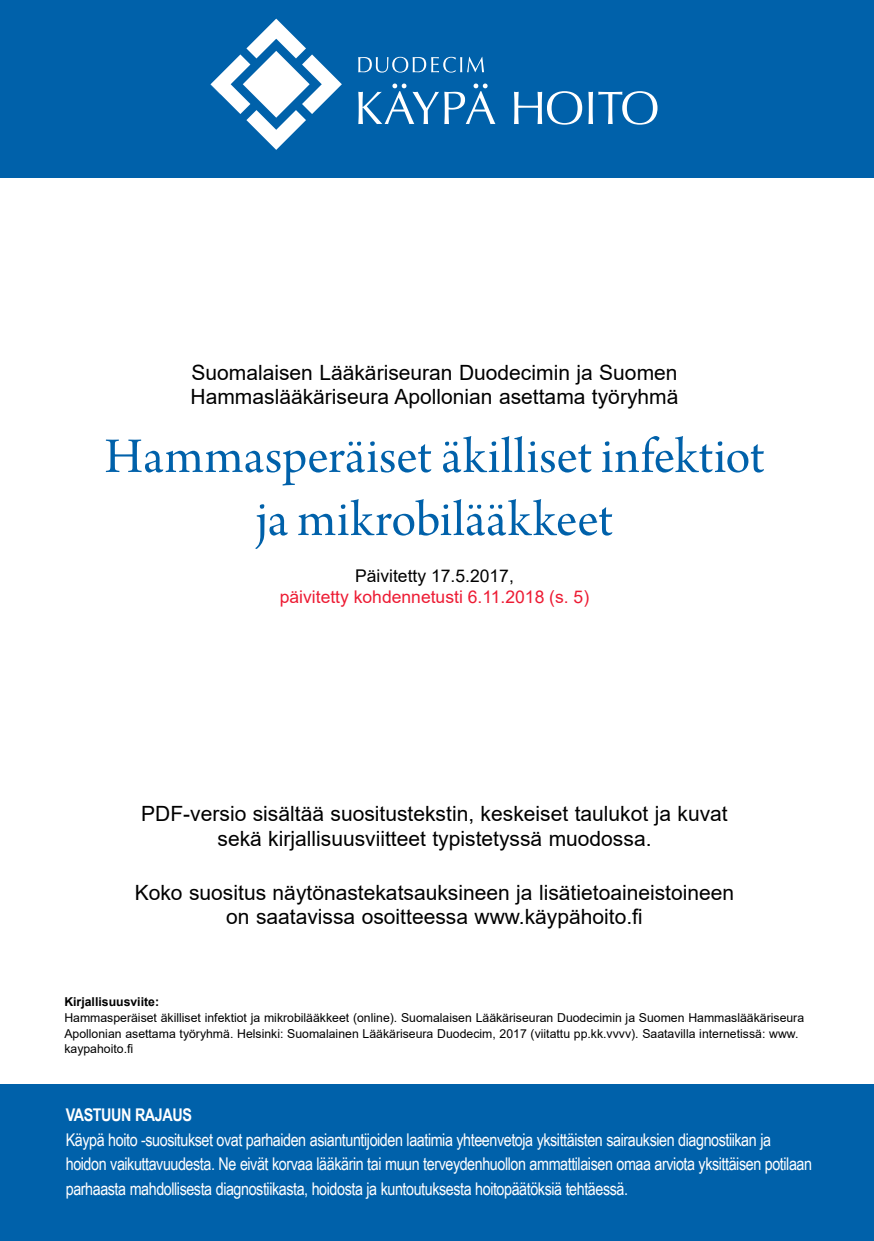
<style>
.page{position:relative;width:874px;height:1241px;background:#fff}
.page>*{position:absolute;margin:0;border:0;box-sizing:border-box;transform-origin:0 0}
.t1{font:52.5px/63px "Arno Pro Subhead";letter-spacing:.005em;color:#0061aa;text-align:center}
.t2{font:21px/24.5px "Arial";color:#000;text-align:center}
.t3{font:17.5px/24.5px "Arial Narrow";letter-spacing:-.025em;color:#fff}
.t4{font:17.5px "Arial";color:#ed1b33}
.t5{font:17.5px "Arial";color:#000}
.t6{font:700 17.5px "Arial Narrow";letter-spacing:-.025em;color:#fff}
.t7{font:12.25px/15.8px "Arial";color:#000}
.t8{font:700 12.25px "Arial";color:#000}
</style>
<div class="page">
<div style="left:0;top:0;width:873px;height:177px;background:#0061aa"></div>
<svg style="left:210px;top:19px;width:132px;height:131px"></svg>
<svg style="left:358px;top:57px;width:126px;height:16px"></svg>
<svg style="left:358px;top:83px;width:299px;height:42px"></svg>
<div style="left:0;top:1083px;width:873px;height:157px;background:#0061aa"></div>
<p class="t2" style="left:190px;top:360px;width:489px;text-align:left">Suomalaisen Lääkäriseuran Duodecimin ja Suomen<br>Hammaslääkäriseura Apollonian asettama työryhmä</p>
<h1 class="t1" style="left:104px;top:427px;width:661px">Hammasperäiset äkilliset infektiot ja mikrobilääkkeet</h1>
<p class="t5" style="left:355px;top:564px;width:160px">Päivitetty 17.5.2017,</p>
<p class="t4" style="left:280px;top:585px;width:311px">päivitetty kohdennetusti 6.11.2018 (s. 5)</p>
<p class="t2" style="left:141px;top:801px;width:587px">PDF-versio sisältää suositustekstin, keskeiset taulukot ja kuvat sekä kirjallisuusviitteet typistetyssä muodossa.</p>
<p class="t2" style="left:135px;top:879px;width:600px">Koko suositus näytönastekatsauksineen ja lisätietoaineistoineen on saatavissa osoitteessa www.käypähoito.fi</p>
<p class="t8" style="left:64px;top:992px;width:96px">Kirjallisuusviite:</p>
<p class="t7" style="left:64px;top:1009px;width:741px">Hammasperäiset äkilliset infektiot ja mikrobilääkkeet (online). Suomalaisen Lääkäriseuran Duodecimin ja Suomen Hammaslääkäriseura<br>Apollonian asettama työryhmä. Helsinki: Suomalainen Lääkäriseura Duodecim, 2017 (viitattu pp.kk.vvvv). Saatavilla internetissä: www. kaypahoito.fi</p>
<p class="t6" style="left:66px;top:1101px;width:127px">VASTUUN RAJAUS</p>
<p class="t3" style="left:66px;top:1126px;width:747px">Käypä hoito -suositukset ovat parhaiden asiantuntijoiden laatimia yhteenvetoja yksittäisten sairauksien diagnostiikan ja hoidon vaikuttavuudesta. Ne eivät korvaa lääkärin tai muun terveydenhuollon ammattilaisen omaa arviota yksittäisen potilaan parhaasta mahdollisesta diagnostiikasta, hoidosta ja kuntoutuksesta hoitopäätöksiä tehtäessä.</p>
</div>
